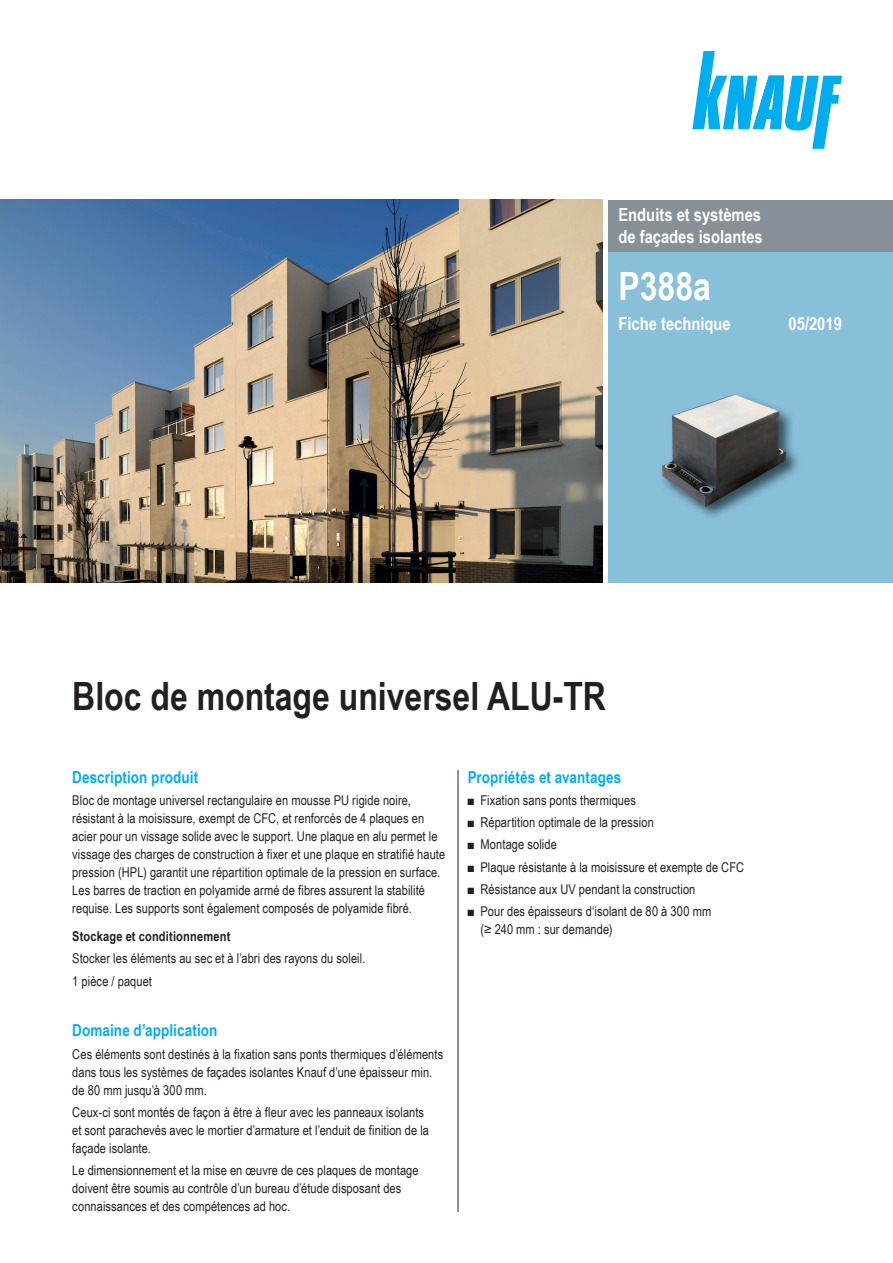
<style>
.page{position:relative;width:893px;height:1263px;background:#fff}
.page>*{position:absolute;margin:0;border:0;box-sizing:border-box;transform-origin:0 0}
.t1{font:700 39px "Arial Narrow";color:#231f20}
.t2{font:700 39px "Arial Narrow";color:#fff}
.t3{font:700 18px/21.6px "Arial Narrow";color:#fff}
.t4{font:700 16.5px "Arial Narrow";letter-spacing:.005em;color:#00aeef}
.t5{font:13.5px/18px "Arial Narrow";letter-spacing:.005em;color:#231f20}
.t6{font:700 13.5px "Arial Narrow";letter-spacing:.01em;color:#231f20}
</style>
<div class="page">
<svg style="left:692px;top:51px;width:150px;height:98px"></svg>
<div style="left:608px;top:200px;width:285px;height:383px;background:#89c0d9"></div>
<div style="left:608px;top:200px;width:285px;height:51px;background:#869096"></div>
<img style="left:0;top:200px;width:603px;height:383px">
<img style="left:661px;top:394px;width:136px;height:115px">
<hr style="left:457px;top:771px;width:1px;height:441px;background:#869096">
<h2 class="t3" style="left:618px;top:203px;width:146px">Enduits et systèmes de façades isolantes</h2>
<h1 class="t2" style="left:618px;top:257px;width:94px">P388a</h1>
<h2 class="t3" style="left:618px;top:312px;width:114px">Fiche technique</h2>
<h2 class="t3" style="left:789px;top:312px;width:55px">05/2019</h2>
<h1 class="t1" style="left:72px;top:666px;width:535px">Bloc de montage universel ALU-TR</h1>
<p class="t4" style="left:72px;top:764px;width:128px">Description produit</p>
<p class="t5" style="left:72px;top:790px;width:374px">Bloc de montage universel rectangulaire en mousse PU rigide noire, résistant à la moisissure, exempt de CFC, et renforcés de 4 plaques en acier pour un vissage solide avec le support. Une plaque en alu permet le vissage des charges de construction à fixer et une plaque en stratifié haute pression (HPL) garantit une répartition optimale de la pression en surface.<br>Les barres de traction en polyamide armé de fibres assurent la stabilité requise. Les supports sont également composés de polyamide fibré.</p>
<p class="t6" style="left:72px;top:926px;width:160px">Stockage et conditionnement</p>
<p class="t5" style="left:72px;top:947px;width:294px;line-height:22.2px">Stocker les éléments au sec et à l’abri des rayons du soleil.<br>1 pièce / paquet</p>
<p class="t4" style="left:72px;top:1018px;width:147px">Domaine d’application</p>
<p class="t5" style="left:72px;top:1044px;width:372px">Ces éléments sont destinés à la fixation sans ponts thermiques d’éléments dans tous les systèmes de façades isolantes Knauf d’une épaisseur min. de 80 mm jusqu’à 300 mm.</p>
<p class="t5" style="left:72px;top:1102px;width:358px">Ceux-ci sont montés de façon à être à fleur avec les panneaux isolants et sont parachevés avec le mortier d’armature et l’enduit de finition de la façade isolante.</p>
<p class="t5" style="left:72px;top:1161px;width:348px">Le dimensionnement et la mise en œuvre de ces plaques de montage doivent être soumis au contrôle d’un bureau d’étude disposant des connaissances et des compétences ad hoc.</p>
<p class="t4" style="left:468px;top:764px;width:155px">Propriétés et avantages</p>
<p class="t5" style="left:468px;top:790px;width:170px">■ Fixation sans ponts thermiques</p>
<p class="t5" style="left:468px;top:813px;width:188px">■ Répartition optimale de la pression</p>
<p class="t5" style="left:468px;top:835px;width:91px">■ Montage solide</p>
<p class="t5" style="left:468px;top:857px;width:278px">■ Plaque résistante à la moisissure et exempte de CFC</p>
<p class="t5" style="left:468px;top:879px;width:229px">■ Résistance aux UV pendant la construction</p>
<p class="t5" style="left:480px;top:902px;width:232px;text-indent:-13px">■ Pour des épaisseurs d‘isolant de 80 à 300 mm (≥ 240 mm : sur demande)</p>
</div>
